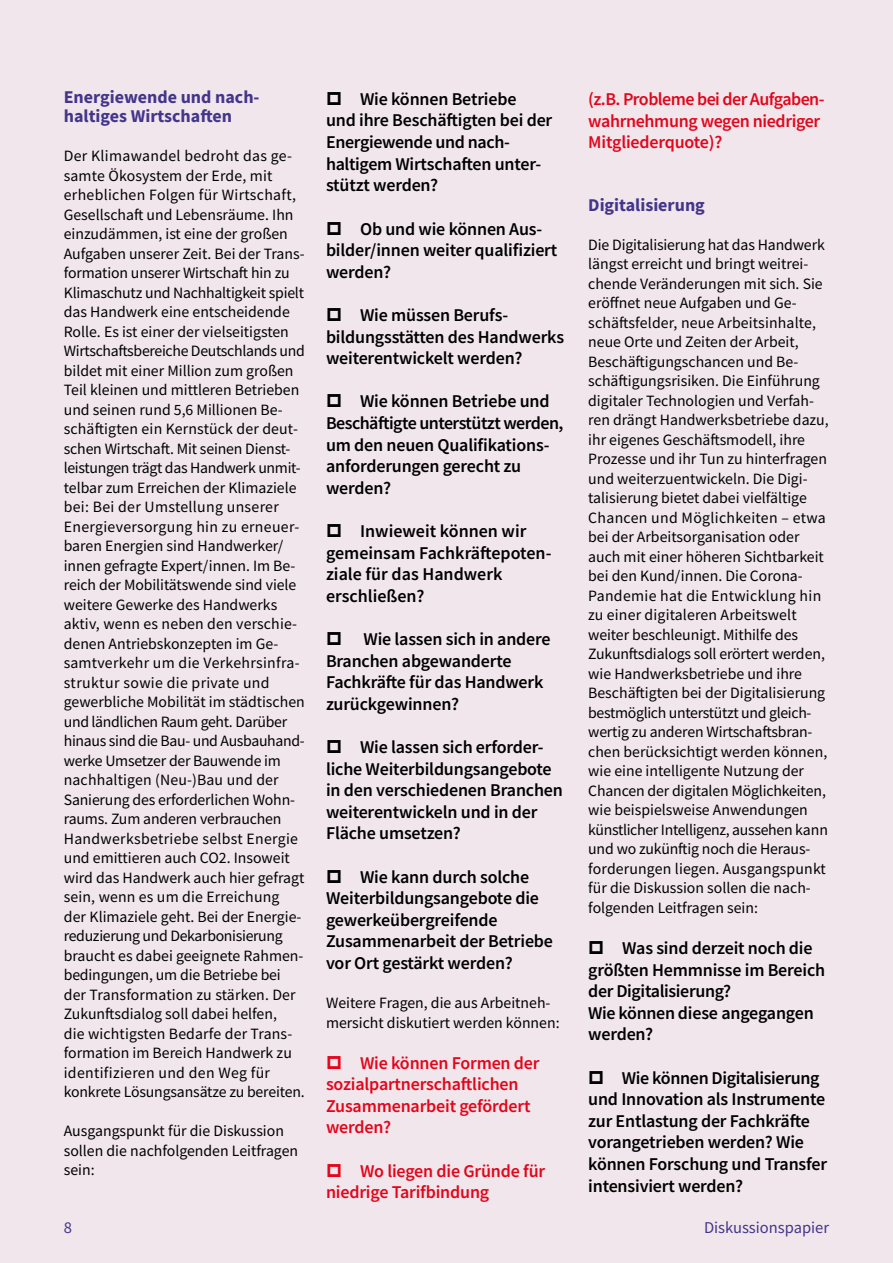
<style>
.page{position:relative;width:893px;height:1263px;background:#f1e6eb}
.page>*{position:absolute;margin:0;border:0;box-sizing:border-box;transform-origin:0 0}
.t1{font:600 18px/21.6px "Source Sans Pro";letter-spacing:-.01em;color:#000}
.t2{font:600 18px/21.6px "Source Sans Pro";letter-spacing:-.01em;color:#e3051b}
.t3{font:700 18px/19.5px "Source Sans Pro";color:#43358b}
.t4{font:16.5px "Source Sans Pro";color:#43358b}
.t5{font:15.75px/19.5px "Source Sans Pro";color:#000}
</style>
<div class="page">
<p class="t3" style="left:64px;top:87px;width:196px">Energiewende und nach&shy;haltiges Wirtschaften</p>
<p class="t5" style="left:64px;top:146px;width:242px">Der Klimawandel bedroht das ge&shy;samte Ökosystem der Erde, mit erheblichen Folgen für Wirtschaft, Gesellschaft und Lebensräume. Ihn einzudämmen, ist eine der großen Aufgaben unserer Zeit. Bei der Trans&shy;formation unserer Wirtschaft hin zu Klimaschutz und Nachhaltigkeit spielt das Handwerk eine entscheidende Rolle. Es ist einer der vielseitigsten Wirtschaftsbereiche Deutschlands und bildet mit einer Million zum großen Teil kleinen und mittleren Betrieben und seinen rund 5,6 Millionen Be&shy;schäf-tigten ein Kernstück der deut&shy;schen Wirtschaft. Mit seinen Dienst&shy;leistungen trägt das Handwerk unmit&shy;telbar zum Erreichen der Klimaziele bei: Bei der Umstellung unserer Energieversorgung hin zu erneuer&shy;baren Energien sind Handwerker/ innen gefragte Expert/innen. Im Be&shy;reich der Mobilitätswende sind viele weitere Gewerke des Handwerks aktiv, wenn es neben den verschie&shy;denen Antriebskonzepten im Ge&shy;samtverkehr um die Verkehrsinfra&shy;struktur sowie die private und gewerbliche Mobilität im städtischen und ländlichen Raum geht. Darüber hinaus sind die Bau- und Ausbauhand&shy;werke Umsetzer der Bauwende im nachhaltigen (Neu-)Bau und der Sanierung des erforderlichen Wohn&shy;raums. Zum anderen verbrauchen Handwerksbetriebe selbst Energie und emittieren auch CO2. Insoweit wird das Handwerk auch hier gefragt sein, wenn es um die Erreichung der Klimaziele geht. Bei der Energie&shy;reduzierung und Dekarbonisierung braucht es dabei geeignete Rahmen&shy;bedingungen, um die Betriebe bei der Transformation zu stärken. Der Zukunftsdialog soll dabei helfen,<br>die wichtigsten Bedarfe der Trans&shy;formation im Bereich Handwerk zu identifizieren und den Weg für konkrete Lösungsansätze zu bereiten.</p>
<p class="t5" style="left:64px;top:1121px;width:236px">Ausgangspunkt für die Diskussion sollen die nachfolgenden Leitfragen sein:</p>
<p class="t1" style="left:326px;top:88px;width:228px;text-indent:34px">Wie können Betriebe<br>und ihre Beschäftigten bei der<br>Energiewende und nach&shy;haltigem Wirtschaften unter&shy;stützt werden?</p>
<p class="t1" style="left:326px;top:218px;width:233px;text-indent:34px">Ob und wie können Aus&shy;bilder/innen weiter qualifiziert werden?</p>
<p class="t1" style="left:326px;top:304px;width:240px;text-indent:34px">Wie müssen Berufs&shy;bildungsstätten des Handwerks weiterentwickelt werden?</p>
<p class="t1" style="left:326px;top:390px;width:239px;text-indent:34px">Wie können Betriebe und<br>Beschäftigte unterstützt werden, um den neuen Qualifikations&shy;anforderungen gerecht zu werden?</p>
<p class="t1" style="left:326px;top:520px;width:227px;text-indent:34px">Inwieweit können wir gemeinsam Fachkräftepoten&shy;ziale für das Handwerk erschließen?</p>
<p class="t1" style="left:326px;top:628px;width:226px;text-indent:37px">Wie lassen sich in andere<br>Branchen abgewanderte<br>Fachkräfte für das Handwerk zurückgewinnen?</p>
<p class="t1" style="left:326px;top:736px;width:238px;text-indent:34px">Wie lassen sich erforder&shy;liche Weiterbildungsangebote in den verschiedenen Branchen weiterentwickeln und in der<br>Fläche umsetzen?</p>
<p class="t1" style="left:326px;top:866px;width:228px;text-indent:34px">Wie kann durch solche<br>Weiterbildungsangebote die gewerkeübergreifende<br>Zusammenarbeit der Betriebe vor Ort gestärkt werden?</p>
<p class="t5" style="left:326px;top:993px;width:235px">Weitere Fragen, die aus Arbeitneh&shy;mersicht diskutiert werden können:</p>
<p class="t2" style="left:326px;top:1052px;width:215px;text-indent:34px">Wie können Formen der sozialpartnerschaftlichen<br>Zusammenarbeit gefördert werden?</p>
<p class="t2" style="left:326px;top:1160px;width:221px;text-indent:34px">Wo liegen die Gründe für niedrige Tarifbindung</p>
<p class="t2" style="left:588px;top:88px;width:238px">(z.B. Probleme bei der Aufgaben&shy;wahrnehmung wegen niedriger<br>Mitgliederquote)?</p>
<p class="t3" style="left:588px;top:195px;width:118px">Digitalisierung</p>
<p class="t5" style="left:588px;top:235px;width:242px">Die Digitalisierung hat das Handwerk längst erreicht und bringt weitrei&shy;chende Veränderungen mit sich. Sie eröffnet neue Aufgaben und Ge&shy;schäftsfelder, neue Arbeitsinhalte, neue Orte und Zeiten der Arbeit, Beschäftigungschancen und Be&shy;schäftigungsrisiken. Die Einführung digitaler Technologien und Verfah&shy;ren drängt Handwerksbetriebe dazu, ihr eigenes Geschäftsmodell, ihre Prozesse und ihr Tun zu hinterfragen und weiterzuentwickeln. Die Digi&shy;talisierung bietet dabei vielfältige Chancen und Möglichkeiten – etwa bei der Arbeitsorganisation oder auch mit einer höheren Sichtbarkeit bei den Kund/innen. Die Corona-- Pandemie hat die Entwicklung hin zu einer digitaleren Arbeitswelt weiter beschleunigt. Mithilfe des Zukunftsdialogs soll erörtert werden, wie Handwerksbetriebe und ihre Beschäftigten bei der Digitalisierung bestmöglich unterstützt und gleich&shy;wertig zu anderen Wirtschaftsbran&shy;chen berücksichtigt werden können, wie eine intelligente Nutzung der Chancen der digitalen Möglichkeiten, wie beispielsweise Anwendungen künstlicher Intelligenz, aussehen kann und wo zukünftig noch die Heraus&shy;forderungen liegen. Ausgangspunkt für die Diskussion sollen die nach&shy;folgenden Leitfragen sein:</p>
<p class="t1" style="left:588px;top:937px;width:239px;text-indent:34px">Was sind derzeit noch die größten Hemmnisse im Bereich der Digitalisierung?<br>Wie können diese angegangen werden?</p>
<p class="t1" style="left:588px;top:1067px;width:240px;text-indent:34px">Wie können Digitalisierung und Innovation als Instrumente zur Entlastung der Fachkräfte vorangetrieben werden? Wie können Forschung und Transfer intensiviert werden?</p>
<p class="t4" style="left:64px;top:1217px;width:10px">8</p>
<p class="t4" style="left:704px;top:1217px;width:127px">Diskussionspapier</p>
</div>
